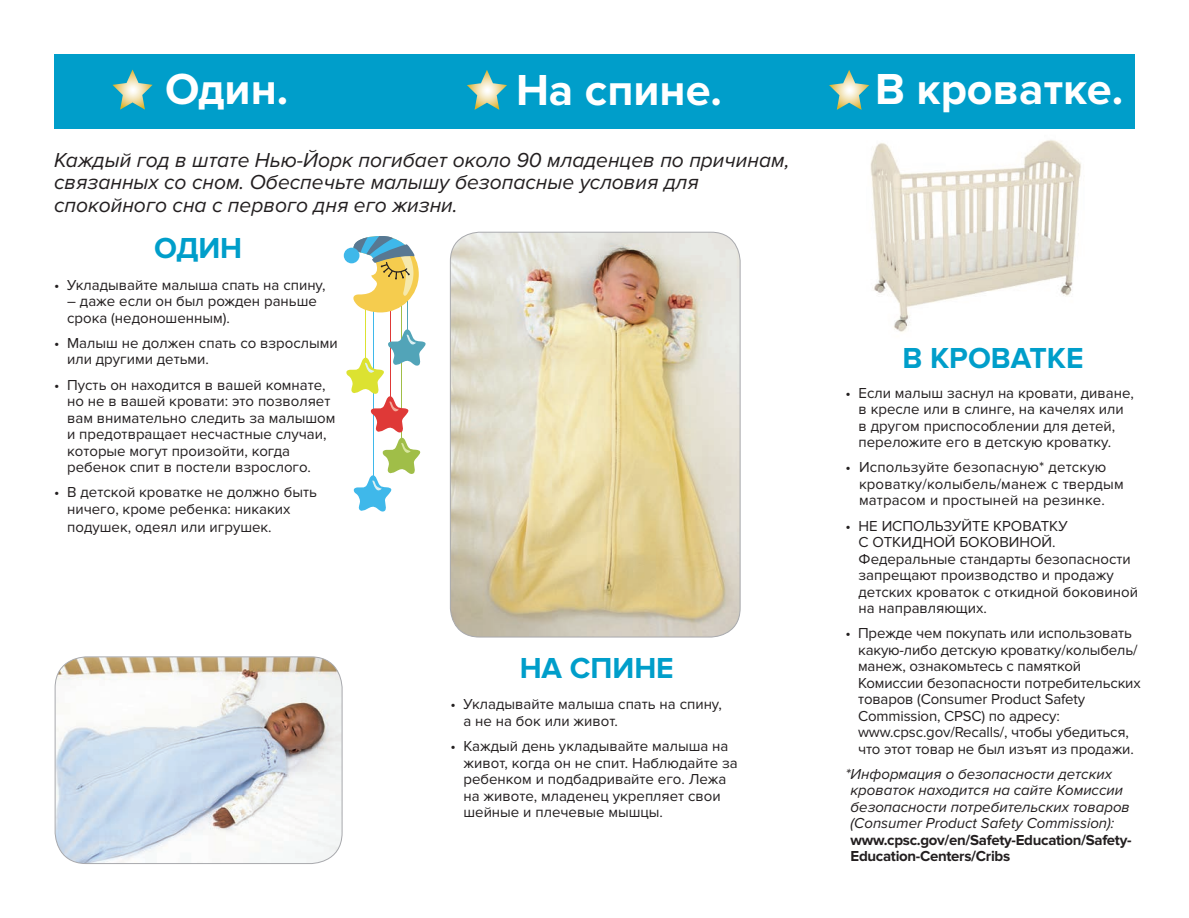
<style>
.page{position:relative;width:1189px;height:918px;background:#fff}
.page>*{position:absolute;margin:0;border:0;box-sizing:border-box;transform-origin:0 0}
.t1{font:700 45px "Proxima Nova";color:#fff}
.t2{font:700 30px "Proxima Nova";color:#009eca}
.t3{font:italic 21px/22.5px "Proxima Nova";color:#231f20}
.t4{font:15px/16.5px "Proxima Nova";color:#231f20}
.t5{font:italic 15px/16.5px "Proxima Nova";color:#231f20}
.t6{font:700 15px/16.5px "Proxima Nova";letter-spacing:-.02em;color:#231f20}
</style>
<div class="page">
<div style="left:54px;top:54px;width:1080px;height:75px;background:#009eca"></div>
<svg style="left:829px;top:70px;width:40px;height:40px"></svg>
<svg style="left:467px;top:70px;width:40px;height:40px"></svg>
<svg style="left:112px;top:70px;width:40px;height:40px"></svg>
<hr style="left:407px;top:300px;width:1px;height:31px;background:#52a4b8">
<hr style="left:389px;top:307px;width:1px;height:109px;background:#df3937">
<hr style="left:373px;top:303px;width:1px;height:174px;background:#3fb8ea">
<hr style="left:364px;top:308px;width:1px;height:60px;background:#dce231">
<hr style="left:401px;top:304px;width:1px;height:136px;background:#a0be48">
<div style="left:344px;top:248px;width:15px;height:15px;background:#3fb8ea;border-radius:50%"></div>
<svg style="left:350px;top:236px;width:68px;height:76px"></svg>
<svg style="left:346px;top:329px;width:79px;height:183px"></svg>
<img style="left:870px;top:140px;width:211px;height:192px">
<img style="left:450px;top:232px;width:290px;height:405px">
<div style="left:450px;top:232px;width:290px;height:405px;border:1px solid #a8a9ad;border-radius:29px"></div>
<img style="left:55px;top:657px;width:287px;height:207px">
<div style="left:55px;top:657px;width:287px;height:207px;border:1px solid #a8a9ad;border-radius:31px"></div>
<h1 class="t1" style="left:165px;top:63px;width:125px">Один.</h1>
<h1 class="t1" style="left:516px;top:64px;width:207px">На спине.</h1>
<h3 class="t3" style="left:54px;top:149px;width:736px">Каждый год в штате Нью-Йорк погибает около 90 младенцев по причинам, связанных со сном. Обеспечьте малышу безопасные условия для спокойного сна с первого дня его жизни.</h3>
<h2 class="t2" style="left:154px;top:231px;width:90px">ОДИН</h2>
<p class="t4" style="left:54px;top:277px;width:273px">• Укладывайте малыша спать на спину,</p>
<p class="t4" style="left:67px;top:293px;width:251px">– даже если он был рожден раньше срока (недоношенным).</p>
<p class="t4" style="left:67px;top:335px;width:272px;text-indent:-13px">• Малыш не должен спать со взрослыми или другими детьми.</p>
<p class="t4" style="left:67px;top:377px;width:270px;text-indent:-13px">• Пусть он находится в вашей комнате, но не в вашей кровати: это позволяет вам внимательно следить за малышом и предотвращает несчастные случаи, которые могут произойти, когда ребенок спит в постели взрослого.</p>
<p class="t4" style="left:67px;top:484px;width:251px;text-indent:-13px">• В детской кроватке не должно быть ничего, кроме ребенка: никаких</p>
<p class="t4" style="left:67px;top:519px;width:206px">подушек, одеял или игрушек.</p>
<h2 class="t2" style="left:519px;top:651px;width:155px">НА СПИНЕ</h2>
<p class="t4" style="left:463px;top:696px;width:260px;text-indent:-13px">• Укладывайте малыша спать на спину, а не на бок или живот.</p>
<p class="t4" style="left:463px;top:738px;width:275px;text-indent:-13px">• Каждый день укладывайте малыша на живот, когда он не спит. Наблюдайте за ребенком и подбадривайте его. Лежа на животе, младенец укрепляет свои шейные и плечевые мышцы.</p>
<h1 class="t1" style="left:875px;top:63px;width:249px">В кроватке.</h1>
<h2 class="t2" style="left:902px;top:340px;width:182px">В КРОВАТКЕ</h2>
<p class="t4" style="left:858px;top:385px;width:277px;text-indent:-13px">• Если малыш заснул на кровати, диване, в кресле или в слинге, на качелях или в другом приспособлении для детей, переложите его в детскую кроватку.</p>
<p class="t4" style="left:858px;top:459px;width:266px;text-indent:-14px">• Используйте безопасную* детскую кроватку/колыбель/манеж с твердым матрасом и простыней на резинке.</p>
<p class="t4" style="left:858px;top:518px;width:281px;text-indent:-13px">• НЕ ИСПОЛЬЗУЙТЕ КРОВАТКУ<br>С ОТКИДНОЙ БОКОВИНОЙ.<br>Федеральные стандарты безопасности запрещают производство и продажу детских кроваток с откидной боковиной на направляющих.</p>
<p class="t4" style="left:857px;top:625px;width:284px;text-indent:-13px">• Прежде чем покупать или использовать какую-либо детскую кроватку/колыбель/ манеж, ознакомьтесь с памяткой Комиссии безопасности потребительских товаров (Consumer Product Safety Commission, CPSC) по адресу: www.cpsc.gov/Recalls/, чтобы убедиться, что этот товар не был изъят из продажи.</p>
<p class="t5" style="left:850px;top:766px;width:281px;text-indent:-5px">*Информация о безопасности детских кроваток находится на сайте Комиссии безопасности потребительских товаров (Consumer Product Safety Commission):</p>
<p class="t6" style="left:850px;top:832px;width:282px">www.cpsc.gov/en/Safety-Education/Safety-<br>Education-Centers/Cribs</p>
</div>
